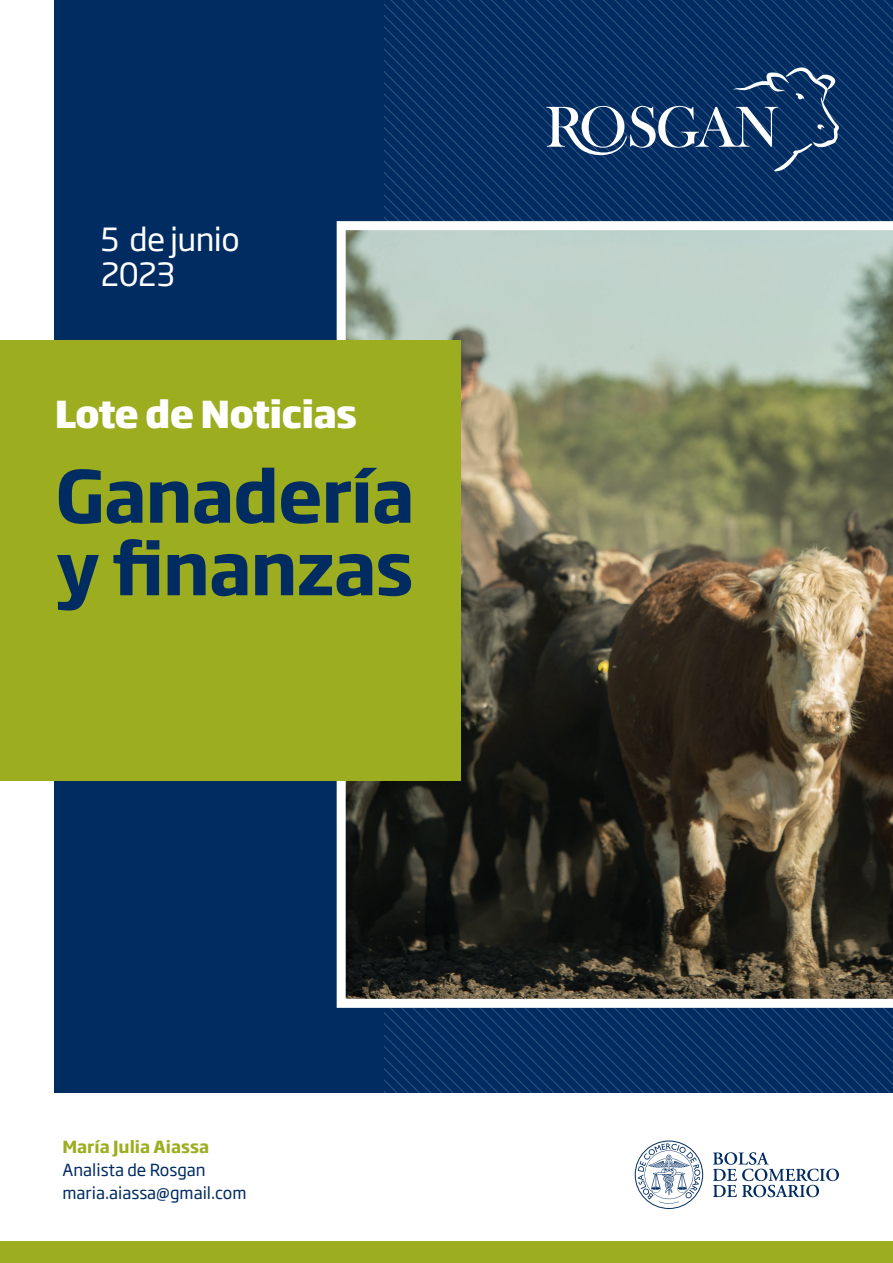
<style>
.page{position:relative;width:893px;height:1263px;background:#fff}
.page>*{position:absolute;margin:0;border:0;box-sizing:border-box;transform-origin:0 0}
.t1{font:700 70.65px/72.6px "Soho Gothic Pro";letter-spacing:-.02em;color:#002c62}
.t2{font:800 36.75px "Soho Gothic Pro";letter-spacing:-.02em;color:#fff}
.t3{font:31.5px/35.1px "Soho Gothic Pro";letter-spacing:-.02em;color:#fff}
.t4{font:16.5px/23.2px "Soho Gothic Pro";color:#002c62}
.t5{font:700 16.5px "Soho Gothic Pro";color:#9dad20}
</style>
<div class="page">
<div style="left:54px;top:0;width:839px;height:1093px;background:#002c62"></div>
<svg style="left:510px;top:0;width:11px;height:1093px"></svg>
<svg style="left:499px;top:0;width:11px;height:1093px"></svg>
<svg style="left:488px;top:0;width:11px;height:1093px"></svg>
<svg style="left:476px;top:0;width:12px;height:1093px"></svg>
<svg style="left:465px;top:0;width:11px;height:1093px"></svg>
<svg style="left:454px;top:0;width:11px;height:1093px"></svg>
<svg style="left:443px;top:0;width:11px;height:1093px"></svg>
<svg style="left:431px;top:0;width:12px;height:1093px"></svg>
<svg style="left:420px;top:0;width:11px;height:1093px"></svg>
<svg style="left:385px;top:0;width:35px;height:1093px"></svg>
<svg style="left:337px;top:221px;width:556px;height:787px;background:#6d6c5b"></svg>
<div style="left:0;top:340px;width:461px;height:440px;background:#9dad20"></div>
<div style="left:0;top:1242px;width:893px;height:21px;background:#9dad20"></div>
<svg style="left:546px;top:67px;width:295px;height:105px"></svg>
<svg style="left:713px;top:1152px;width:126px;height:45px"></svg>
<svg style="left:635px;top:1140px;width:68px;height:69px"></svg>
<h3 class="t3" style="left:101px;top:220px;width:140px">5 de junio<br>2023</h3>
<h2 class="t2" style="left:55px;top:385px;width:304px">Lote de Noticias</h2>
<h1 class="t1" style="left:55px;top:455px;width:361px">Ganadería y finanzas</h1>
<p class="t5" style="left:62px;top:1133px;width:148px">María Julia Aiassa</p>
<p class="t4" style="left:62px;top:1157px;width:186px">Analista de Rosgan maria.aiassa@gmail.com</p>
</div>
